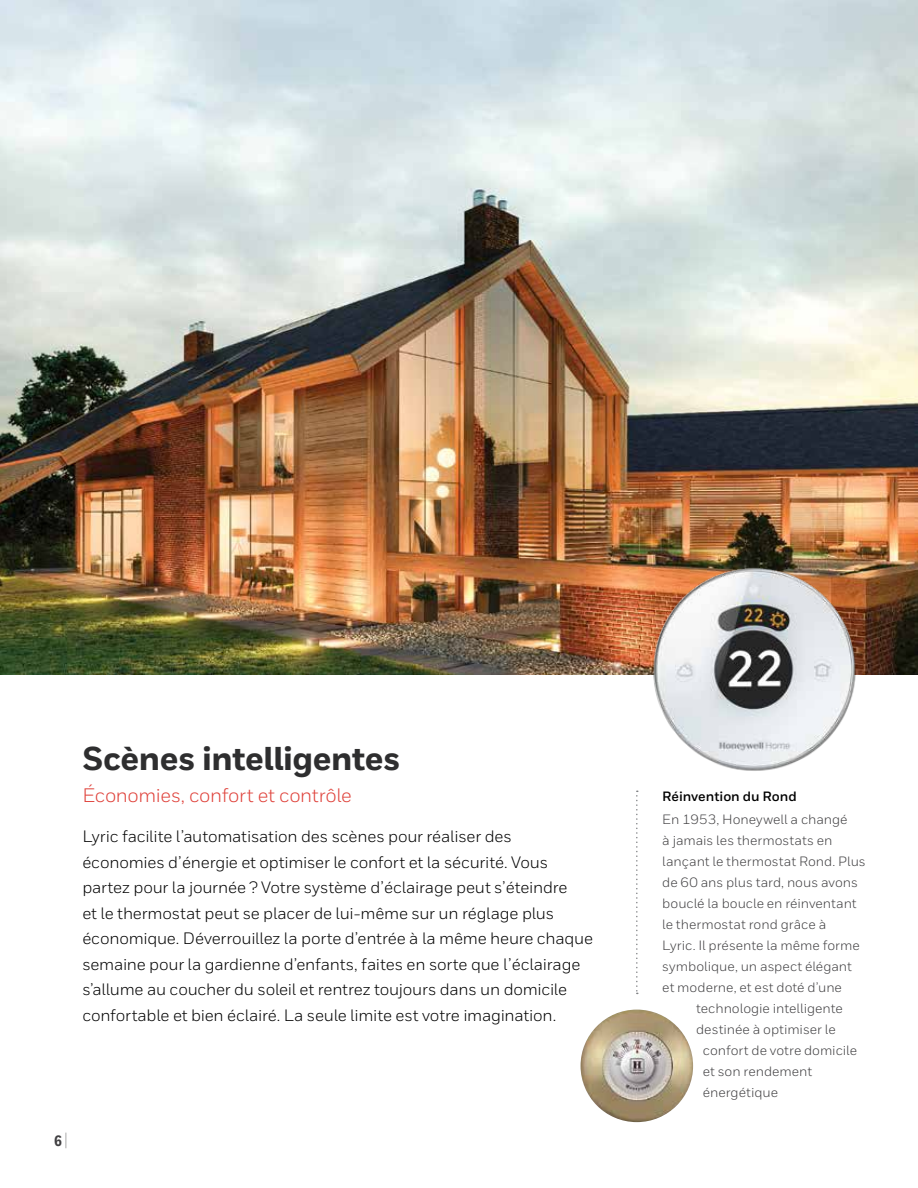
<style>
.page{position:relative;width:918px;height:1188px;background:#fff}
.page>*{position:absolute;margin:0;border:0;box-sizing:border-box;transform-origin:0 0}
.t1{font:800 33px "Honeywell Sans";letter-spacing:-.015em;color:#2e2e2f}
.t2{font:19.5px "Honeywell Sans";letter-spacing:-.015em;color:#df413a}
.t3{font:16.5px/25.5px "Honeywell Sans";letter-spacing:-.01em;color:#000}
.t4{font:800 15px "Honeywell Cond";color:#414042}
.t5{font:13.5px "Honeywell Sans";color:#414042}
.t6{font:700 13.5px "Honeywell Sans";color:#000}
.s1{font-weight:300;font-size:18.75px}
</style>
<div class="page">
<img style="left:0;top:0;width:918px;height:675px">
<svg style="left:636px;top:791px;width:2px;height:203px"></svg>
<img style="left:582px;top:1011px;width:110px;height:110px">
<div style="left:578px;top:1007px;width:118px;height:118px;border:3px solid #fff;border-radius:50%"></div>
<img style="left:650px;top:562px;width:211px;height:209px">
<h1 class="t1" style="left:82px;top:738px;width:319px">Scènes intelligentes</h1>
<p class="t2" style="left:82px;top:783px;width:271px">Économies, confort et contrôle</p>
<p class="t3" style="left:82px;top:824px;width:512px">Lyric facilite l’automatisation des scènes pour réaliser des économies d’énergie et optimiser le confort et la sécurité. Vous partez pour la journée ? Votre système d’éclairage peut s’éteindre<br>et le thermostat peut se placer de lui-même sur un réglage plus économique. Déverrouillez la porte d’entrée à la même heure chaque semaine pour la gardienne d’enfants, faites en sorte que l’éclairage s’allume au coucher du soleil et rentrez toujours dans un domicile confortable et bien éclairé. La seule limite est votre imagination.</p>
<p class="t4" style="left:54px;top:1131px;width:15px">6 <span class="s1">|</span></p>
<p class="t6" style="left:662px;top:788px;width:136px">Réinvention du Rond</p>
<p class="t5" style="left:662px;top:811px;width:187px">En 1953, Honeywell a changé</p>
<p class="t5" style="left:662px;top:832px;width:172px">à jamais les thermostats en</p>
<p class="t5" style="left:662px;top:853px;width:205px">lançant le thermostat Rond. Plus</p>
<p class="t5" style="left:662px;top:874px;width:197px">de 60 ans plus tard, nous avons</p>
<p class="t5" style="left:662px;top:895px;width:196px">bouclé la boucle en réinventant</p>
<p class="t5" style="left:662px;top:916px;width:165px">le thermostat rond grâce à</p>
<p class="t5" style="left:662px;top:937px;width:199px">Lyric. Il présente la même forme</p>
<p class="t5" style="left:662px;top:958px;width:191px">symbolique, un aspect élégant</p>
<p class="t5" style="left:662px;top:979px;width:181px">et moderne, et est doté d’une</p>
<p class="t5" style="left:696px;top:1000px;width:148px">technologie intelligente</p>
<p class="t5" style="left:696px;top:1021px;width:141px">destinée à optimiser le</p>
<p class="t5" style="left:703px;top:1042px;width:156px">confort de votre domicile</p>
<p class="t5" style="left:703px;top:1063px;width:111px">et son rendement</p>
<p class="t5" style="left:703px;top:1084px;width:77px">énergétique</p>
</div>
